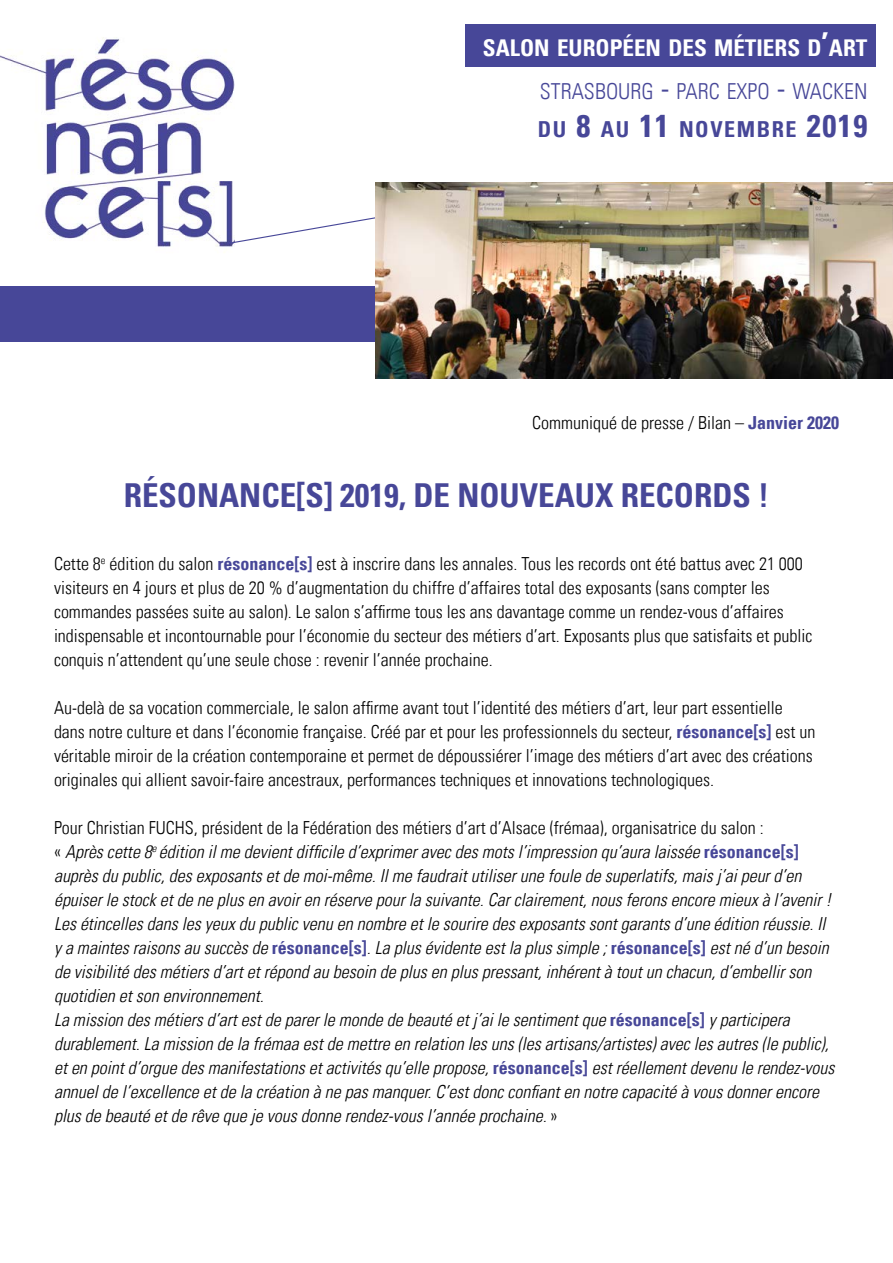
<style>
.page{position:relative;width:893px;height:1263px;background:#fff}
.page>*{position:absolute;margin:0;border:0;box-sizing:border-box;transform-origin:0 0}
.t1{font:700 condensed 33px "Univers LT";color:#474798}
.t2{font:700 condensed 23.1px "Univers LT";color:#fff}
.t3{font:300 condensed 22.05px/37.8px "Univers LT";color:#474798}
.t4{font:700 condensed 22.05px "Univers LT";color:#474798}
.t5{font:italic 300 condensed 18px/24px "Univers LT";color:#000}
.t6{font:300 condensed 18px/24px "Univers LT";color:#000}
.s1{font-size:33px}
.s2{font-size:31.5px}
.s3{font-weight:700}
.s4{font-weight:700;font-size:31.5px}
.s5{font-weight:700;color:#474798}
.s6{font-style:inherit}
.s7{font-style:normal}
.s8{font-weight:700;font-style:normal;color:#474798}
</style>
<div class="page">
<img style="left:1px;top:37px;width:233px;height:210px">
<div style="left:0;top:286px;width:572px;height:55px;background:#474798"></div>
<div style="left:466px;top:24px;width:410px;height:42px;background:#474798"></div>
<svg style="left:228px;top:213px;width:148px;height:31px"></svg>
<img style="left:376px;top:183px;width:517px;height:195px">
<p class="t2" style="left:483px;top:33px;width:88px">SALON EURO</p>
<p class="t2" style="left:610px;top:33px;width:72px">PÉEN DES</p>
<p class="t2" style="left:714px;top:33px;width:62px">MÉTIERS</p>
<p class="t2" style="left:807px;top:33px;width:61px">D<span class="s1">’</span>ART</p>
<p class="t3" style="left:538px;top:73px;width:331px">STRASBOURG <span class="s2">-</span> PARC EXPO <span class="s2">-</span> WACKEN<br><span class="s3">DU</span> <span class="s4">8</span> <span class="s3">AU</span> <span class="s4">11</span> <span class="s3">NOVE</span></p>
<p class="t4" style="left:737px;top:116px;width:132px">MBRE <span class="s2">2019</span></p>
<p class="t6" style="left:532px;top:410px;width:308px">Communiqué de presse / Bilan – <span class="s5">Janvier 2020</span></p>
<h1 class="t1" style="left:124px;top:475px;width:647px">R<span class="s6">É</span>SONANCE[S] 2019, DE NOUVEAUX RECORDS !</h1>
<p class="t6" style="left:54px;top:552px;width:760px">Cette 8<sup>e</sup> édition du salon <span class="s5">résonance[s]</span> est à inscrire dans les annales. Tous les records ont été battus avec 21 000 visiteurs en 4 jours et plus de 20 % d’augmentation du chiffre d’affaires total des exposants (sans compter les commandes passées suite au salon). Le salon s’affirme tous les ans davantage comme un rendez-vous d’affaires indispensable et incontournable pour l’économie du secteur des métiers d’art. Exposants plus que satisfaits et public conquis n’attendent qu’une seule chose : revenir l’année prochaine.</p>
<p class="t6" style="left:54px;top:696px;width:763px">Au-delà de sa vocation commerciale, le salon affirme avant tout l’identité des métiers d’art, leur part essentielle dans notre culture et dans l’économie française. Créé par et pour les professionnels du secteur, <span class="s5">résonance[s]</span> est un véritable miroir de la création contemporaine et permet de dépoussiérer l’image des métiers d’art avec des créations originales qui allient savoir-faire ancestraux, performances techniques et innovations technologiques.</p>
<p class="t5" style="left:54px;top:816px;width:782px"><span class="s7">Pour Christian FUCHS, président de la Fédération des métiers d’art d’Alsace (frémaa), organisatrice du salon :<br>«</span> Après cette 8<sup>e</sup> édition il me devient difficile d’exprimer avec des mots l’impression qu’aura laissée <span class="s8">résonance[s] </span>auprès du public, des exposants et de moi-même. Il me faudrait utiliser une foule de superlatifs, mais j’ai peur d’en épuiser le stock et de ne plus en avoir en réserve pour la suivante. Car clairement, nous ferons encore mieux à l’avenir !<br>Les étincelles dans les yeux du public venu en nombre et le sourire des exposants sont garants d’une édition réussie. Il y a maintes raisons au succès de <span class="s8">résonance[s]</span>. La plus évidente est la plus simple ; <span class="s8">résonance[s]</span> est né d’un besoin de visibilité des métiers d’art et répond au besoin de plus en plus pressant, inhérent à tout un chacun, d’embellir son quotidien et son environnement.<br>La mission des métiers d’art est de parer le monde de beauté et j’ai le sentiment que <span class="s8">résonance[s]</span> y participera durablement. La mission de la frémaa est de mettre en relation les uns (les artisans/artistes) avec les autres (le public), et en point d’orgue des manifestations et activités qu’elle propose, <span class="s8">résonance[s]</span> est réellement devenu le rendez-vous annuel de l’excellence et de la création à ne pas manquer. C’est donc confiant en notre capacité à vous donner encore plus de beauté et de rêve que je vous donne rendez-vous l’année prochaine. <span class="s7">»</span></p>
</div>
